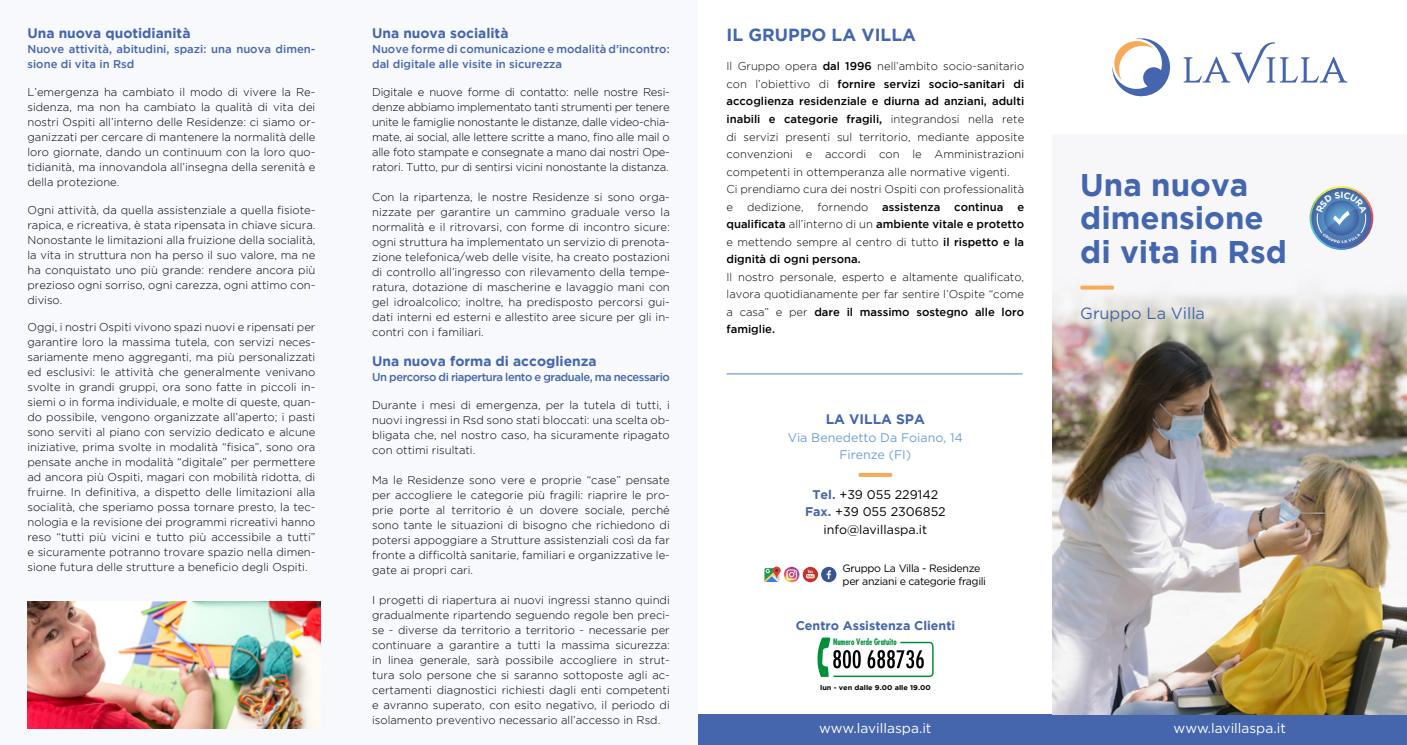
<style>
.page{position:relative;width:1407px;height:745px;background:#fff}
.page>*{position:absolute;margin:0;border:0;box-sizing:border-box;transform-origin:0 0}
.t1{font:700 31.25px/33.5px "Gotham";color:#4466ae}
.t2{font:700 17.5px "Gotham";color:#4466ae}
.t3{font:16.25px "Gotham";color:#4565ad}
.t4{font:700 13.75px "Gotham";color:#4565ad}
.t5{font:13.75px "Gotham";color:#fff}
.t6{font:700 13.75px "Gotham";color:#4466ae}
.t7{font:12.5px/17.5px "Gotham";color:#000;text-align:center}
.t8{font:12.5px/17.5px "Gotham";color:#6f9ed4;text-align:center}
.t9{font:700 12.5px "Gotham";color:#4466ae}
.t10{font:300 11.25px/15px "Gotham";color:#000;text-align:justify}
.t11{font:500 11.25px/15px "Gotham";color:#4565ad}
.t12{font:500 11.25px "Gotham";letter-spacing:-.04em;color:#4565ad}
.t13{font:10.62px/12.5px "Gotham";letter-spacing:-.03em;color:#000}
.t14{font:700 condensed 8.75px "Futura";color:#009039;scale:.87 1}
.t15{font:700 6.88px "Gotham";color:#020304;scale:1.06 1}
.s1{font-weight:500}
.s2{font-weight:700;color:#4565ad}
</style>
<div class="page">
<div style="left:698px;top:714px;width:709px;height:30px;background:#4565ad"></div>
<svg style="left:817px;top:637px;width:116px;height:39px"></svg>
<div style="left:0;top:0;width:698px;height:744px;background:#f7f9fd"></div>
<img style="left:1052px;top:186px;width:355px;height:528px">
<svg style="left:1080px;top:285px;width:34px;height:4px"></svg>
<img style="left:27px;top:601px;width:293px;height:126px">
<svg style="left:1309px;top:186px;width:64px;height:64px"></svg>
<div style="left:1311px;top:188px;width:60px;height:60px;background:#4568a8;border-radius:30px"></div>
<svg style="left:1112px;top:38px;width:59px;height:59px"></svg>
<svg style="left:1183px;top:42px;width:164px;height:41px"></svg>
<hr style="left:726px;top:373px;width:296px;height:1px;background:#6f9ed4">
<svg style="left:858px;top:472px;width:34px;height:4px"></svg>
<svg style="left:821px;top:566px;width:15px;height:16px"></svg>
<svg style="left:826px;top:570px;width:5px;height:8px"></svg>
<svg style="left:803px;top:566px;width:15px;height:16px"></svg>
<svg style="left:806px;top:569px;width:8px;height:9px"></svg>
<svg style="left:764px;top:566px;width:36px;height:16px"></svg>
<svg style="left:1311px;top:188px;width:57px;height:55px"></svg>
<p class="t4" style="left:27px;top:26px;width:164px">Una nuova quotidianità</p>
<p class="t11" style="left:27px;top:42px;width:289px">Nuove attività, abitudini, spazi: una nuova dimen&shy;sione di vita in Rsd</p>
<p class="t10" style="left:27px;top:84px;width:289px">L’emergenza ha cambiato il modo di vivere la Re&shy;sidenza, ma non ha cambiato la qualità di vita dei nostri Ospiti all’interno delle Residenze: ci siamo or&shy;ganizzati per cercare di mantenere la normalità delle loro giornate, dando un continuum con la loro quo&shy;tidianità, ma innovandola all’insegna della serenità e della protezione.</p>
<p class="t10" style="left:27px;top:202px;width:289px">Ogni attività, da quella assistenziale a quella fisiote&shy;rapica, e ricreativa, è stata ripensata in chiave sicura.<br>Nonostante le limitazioni alla fruizione della socialità, la vita in struttura non ha perso il suo valore, ma ne ha conquistato uno più grande: rendere ancora più prezioso ogni sorriso, ogni carezza, ogni attimo con&shy;diviso.</p>
<p class="t10" style="left:27px;top:319px;width:289px">Oggi, i nostri Ospiti vivono spazi nuovi e ripensati per garantire loro la massima tutela, con servizi neces&shy;sariamente meno aggreganti, ma più personalizzati ed esclusivi: le attività che generalmente venivano svolte in grandi gruppi, ora sono fatte in piccoli in&shy;siemi o in forma individuale, e molte di queste, quan&shy;do possibile, vengono organizzate all’aperto; i pasti sono serviti al piano con servizio dedicato e alcune iniziative, prima svolte in modalità “fisica”, sono ora pensate anche in modalità “digitale” per permettere ad ancora più Ospiti, magari con mobilità ridotta, di fruirne. In definitiva, a dispetto delle limitazioni alla socialità, che speriamo possa tornare presto, la tec&shy;nologia e la revisione dei programmi ricreativi hanno reso “tutti più vicini e tutto più accessibile a tutti” e sicuramente potranno trovare spazio nella dimen&shy;sione futura delle strutture a beneficio degli Ospiti.</p>
<p class="t4" style="left:372px;top:25px;width:138px">Una nuova socialità</p>
<p class="t11" style="left:372px;top:41px;width:299px">Nuove forme di comunicazione e modalità d’incontro: dal digitale alle visite in sicurezza</p>
<p class="t10" style="left:372px;top:84px;width:299px">Digitale e nuove forme di contatto: nelle nostre Resi&shy;denze abbiamo implementato tanti strumenti per tenere unite le famiglie nonostante le distanze, dalle video-chia&shy;mate, ai social, alle lettere scritte a mano, fino alle mail o alle foto stampate e consegnate a mano dai nostri Ope&shy;ratori. Tutto, pur di sentirsi vicini nonostante la distanza.</p>
<p class="t10" style="left:372px;top:189px;width:299px">Con la ripartenza, le nostre Residenze si sono orga&shy;nizzate per garantire un cammino graduale verso la normalità e il ritrovarsi, con forme di incontro sicure: ogni struttura ha implementato un servizio di prenota&shy;zione telefonica/web delle visite, ha creato postazioni di controllo all’ingresso con rilevamento della tempe&shy;ratura, dotazione di mascherine e lavaggio mani con gel idroalcolico; inoltre, ha predisposto percorsi gui&shy;dati interni ed esterni e allestito aree sicure per gli in&shy;contri con i familiari.</p>
<p class="t4" style="left:372px;top:353px;width:226px">Una nuova forma di accoglienza</p>
<p class="t12" style="left:372px;top:370px;width:299px">Un percorso di riapertura lento e graduale, ma necessario</p>
<p class="t10" style="left:372px;top:397px;width:299px">Durante i mesi di emergenza, per la tutela di tutti, i nuovi ingressi in Rsd sono stati bloccati: una scelta ob&shy;bligata che, nel nostro caso, ha sicuramente ripagato con ottimi risultati.</p>
<p class="t10" style="left:372px;top:472px;width:299px">Ma le Residenze sono vere e proprie “case” pensate per accogliere le categorie più fragili: riaprire le pro&shy;prie porte al territorio è un dovere sociale, perché sono tante le situazioni di bisogno che richiedono di potersi appoggiare a Strutture assistenziali così da far fronte a difficoltà sanitarie, familiari e organizzative le&shy;gate ai propri cari.</p>
<p class="t10" style="left:372px;top:592px;width:299px">I progetti di riapertura ai nuovi ingressi stanno quindi gradualmente ripartendo seguendo regole ben preci&shy;se - diverse da territorio a territorio - necessarie per continuare a garantire a tutti la massima sicurezza: in linea generale, sarà possibile accogliere in strut&shy;tura solo persone che si saranno sottoposte agli ac&shy;certamenti diagnostici richiesti dagli enti competenti e avranno superato, con esito negativo, il periodo di isolamento preventivo necessario all’accesso in Rsd.</p>
<h2 class="t2" style="left:726px;top:25px;width:191px">IL GRUPPO LA VILLA</h2>
<p class="t10" style="left:726px;top:57px;width:299px;line-height:17.5px;text-align:left">Il Gruppo opera <span class="s1">dal 1996</span> nell’ambito socio-sanitario con l’obiettivo di <span class="s1">fornire servizi socio-sanitari di accoglienza residenziale e diurna ad anziani, adulti inabili e categorie fragili,</span> integrandosi nella rete di servizi presenti sul territorio, mediante apposite convenzioni e accordi con le Amministrazioni competenti in ottemperanza alle normative vigenti.<br>Ci prendiamo cura dei nostri Ospiti con professionalità e dedizione, fornendo <span class="s1">assistenza continua e qualificata</span> all’interno di un <span class="s1">ambiente vitale e protetto </span>e mettendo sempre al centro di tutto <span class="s1">il rispetto e la dignità di ogni persona.</span></p>
<p class="t10" style="left:726px;top:268px;width:299px;line-height:17.5px">Il nostro personale, esperto e altamente qualificato, lavora quotidianamente per far sentire l’Ospite “come a casa” e per <span class="s1">dare il massimo sostegno alle loro famiglie.</span></p>
<p class="t6" style="left:826px;top:411px;width:101px">LA VILLA SPA</p>
<p class="t8" style="left:788px;top:428px;width:176px">Via Benedetto Da Foiano, 14<br>Firenze (FI)</p>
<p class="t7" style="left:805px;top:485px;width:142px"><span class="s2">Tel.</span> +39 055 229142<br><span class="s2">Fax.</span> +39 055 2306852 info@lavillaspa.it</p>
<p class="t13" style="left:842px;top:561px;width:145px">Gruppo La Villa - Residenze per anziani e categorie fragili</p>
<p class="t9" style="left:796px;top:618px;width:161px">Centro Assistenza Clienti</p>
<p class="t14" style="left:833px;top:636px;width:75px">Numero Verde Gratuito</p>
<p class="t15" style="left:820px;top:683px;width:106px">lun - ven dalle 9.00 alle 19.00</p>
<h1 class="t1" style="left:1080px;top:167px;width:208px">Una nuova dimensione di vita in Rsd</h1>
<h3 class="t3" style="left:1080px;top:304px;width:126px">Gruppo La Villa</h3>
<p class="t5" style="left:819px;top:720px;width:114px">www.lavillaspa.it</p>
<p class="t5" style="left:1173px;top:720px;width:114px">www.lavillaspa.it</p>
</div>
